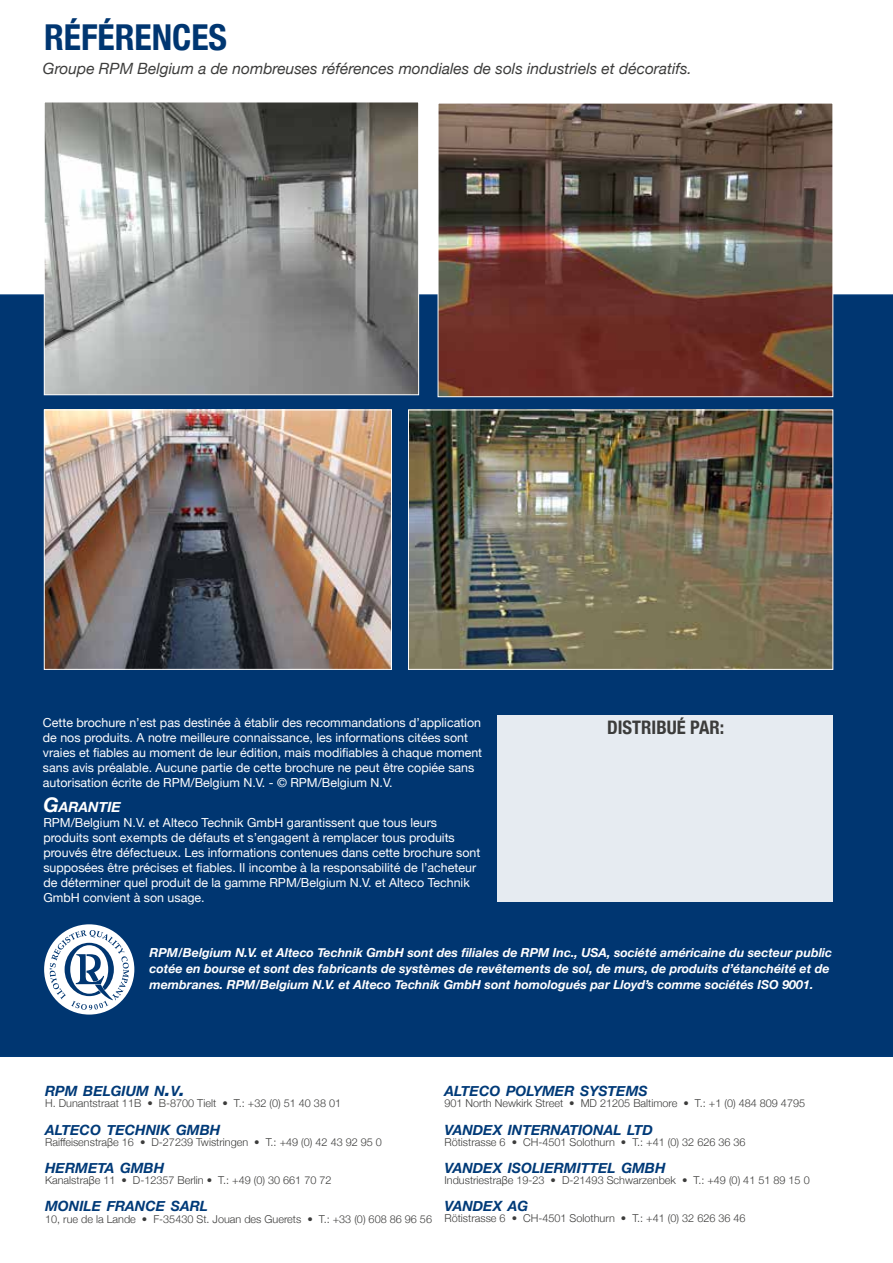
<style>
.page{position:relative;width:893px;height:1263px;background:#fff}
.page>*{position:absolute;margin:0;border:0;box-sizing:border-box;transform-origin:0 0}
.t1{font:700 condensed 35.7px "Helvetica Neue";color:#003671}
.t2{font:700 condensed 18.6px "Helvetica Neue";color:#3c3c3b}
.t3{font:italic 15.45px "Helvetica Neue";color:#3c3c3b}
.t4{font:italic 700 14.1px "Helvetica Neue";color:#003a78}
.t5{font:italic 700 14.1px "Helvetica Neue";color:#fff}
.t6{font:12.45px/14.9px "Helvetica Neue";color:#fff}
.t7{font:italic 700 12.45px/15.5px "Helvetica Neue";color:#fff}
.t8{font:300 10.8px "Helvetica Neue";color:#3c3c3b}
.s1{font-size:20.1px}
</style>
<div class="page">
<div style="left:0;top:294px;width:893px;height:763px;background:#003671"></div>
<img style="left:46px;top:104px;width:371px;height:289px">
<div style="left:44px;top:102px;width:375px;height:293px;border:1px solid #fff"></div>
<img style="left:46px;top:411px;width:344px;height:257px">
<div style="left:44px;top:409px;width:348px;height:261px;border:1px solid #fff"></div>
<img style="left:410px;top:411px;width:421px;height:257px">
<div style="left:408px;top:409px;width:425px;height:261px;border:1px solid #fff"></div>
<img style="left:440px;top:105px;width:391px;height:290px">
<div style="left:438px;top:103px;width:395px;height:294px;border:1px solid #fff"></div>
<svg style="left:43px;top:923px;width:93px;height:93px"></svg>
<div style="left:44px;top:924px;width:90px;height:90px;background:#fff;border-radius:50%"></div>
<svg style="left:50px;top:930px;width:79px;height:80px"></svg>
<div style="left:497px;top:715px;width:335px;height:187px;background:#e6ebf1"></div>
<h1 class="t1" style="left:44px;top:8px;width:185px">RÉFÉRENCES</h1>
<p class="t3" style="left:43px;top:57px;width:650px">Groupe RPM Belgium a de nombreuses références mondiales de sols industriels et décoratifs.</p>
<p class="t6" style="left:43px;top:716px;width:441px">Cette brochure n’est pas destinée à établir des recommandations d’application de nos produits. A notre meilleure connaissance, les informations citées sont vraies et fiables au moment de leur édition, mais modifiables à chaque moment sans avis préalable. Aucune partie de cette brochure ne peut être copiée sans autorisation écrite de RPM/Belgium N.V. - © RPM/Belgium N.V.</p>
<p class="t5" style="left:43px;top:795px;width:79px"><span class="s1">G</span>ARANTIE</p>
<p class="t6" style="left:43px;top:816px;width:438px">RPM/Belgium N.V. et Alteco Technik GmbH garantissent que tous leurs produits sont exempts de défauts et s’engagent à remplacer tous produits prouvés être défectueux. Les informations contenues dans cette brochure sont supposées être précises et fiables. Il incombe à la responsabilité de l’acheteur de déterminer quel produit de la gamme RPM/Belgium N.V. et Alteco Technik GmbH convient à son usage.</p>
<h2 class="t2" style="left:607px;top:712px;width:119px">DISTRIBUÉ PAR:</h2>
<p class="t7" style="left:150px;top:946px;width:684px">RPM/Belgium N.V. et Alteco Technik GmbH sont des filiales de RPM Inc., USA, société américaine du secteur public cotée en bourse et sont des fabricants de systèmes de revêtements de sol, de murs, de produits d’étanchéité et de membranes. RPM/Belgium N.V. et Alteco Technik GmbH sont homologués par Lloyd’s comme sociétés ISO 9001.</p>
<p class="t4" style="left:45px;top:1080px;width:142px">RPM BELGIUM N<span class="s1">.</span>V<span class="s1">.</span></p>
<p class="t8" style="left:45px;top:1095px;width:297px">H. Dunantstraat 11B • B-8700 Tielt • T.: +32 (0) 51 40 38 01</p>
<p class="t4" style="left:45px;top:1118px;width:177px">ALTECO TECHNIK GMBH</p>
<p class="t8" style="left:45px;top:1133px;width:338px">Raiffeisenstraβe 16 • D-27239 Twistringen • T.: +49 (0) 42 43 92 95 0</p>
<p class="t4" style="left:45px;top:1157px;width:121px">HERMETA GMBH</p>
<p class="t8" style="left:45px;top:1171px;width:288px">Kanalstraβe 11 • D-12357 Berlin • T.: +49 (0) 30 661 70 72</p>
<p class="t4" style="left:45px;top:1195px;width:164px">MONILE FRANCE SARL</p>
<p class="t8" style="left:45px;top:1211px;width:388px">10, rue de la Lande • F-35430 St. Jouan des Guerets • T.: +33 (0) 608 86 96 56</p>
<p class="t4" style="left:444px;top:1080px;width:205px">ALTECO POLYMER SYSTEMS</p>
<p class="t8" style="left:444px;top:1095px;width:362px">901 North Newkirk Street • MD 21205 Baltimore • T.: +1 (0) 484 809 4795</p>
<p class="t4" style="left:444px;top:1118px;width:210px">VANDEX INTERNATIONAL LTD</p>
<p class="t8" style="left:444px;top:1133px;width:303px">Rötistrasse 6 • CH-4501 Solothurn • T.: +41 (0) 32 626 36 36</p>
<p class="t4" style="left:444px;top:1157px;width:223px">VANDEX ISOLIERMITTEL GMBH</p>
<p class="t8" style="left:444px;top:1171px;width:367px">Industriestraβe 19-23 • D-21493 Schwarzenbek • T.: +49 (0) 41 51 89 15 0</p>
<p class="t4" style="left:444px;top:1195px;width:85px">VANDEX AG</p>
<p class="t8" style="left:444px;top:1209px;width:303px">Rötistrasse 6 • CH-4501 Solothurn • T.: +41 (0) 32 626 36 46</p>
</div>
